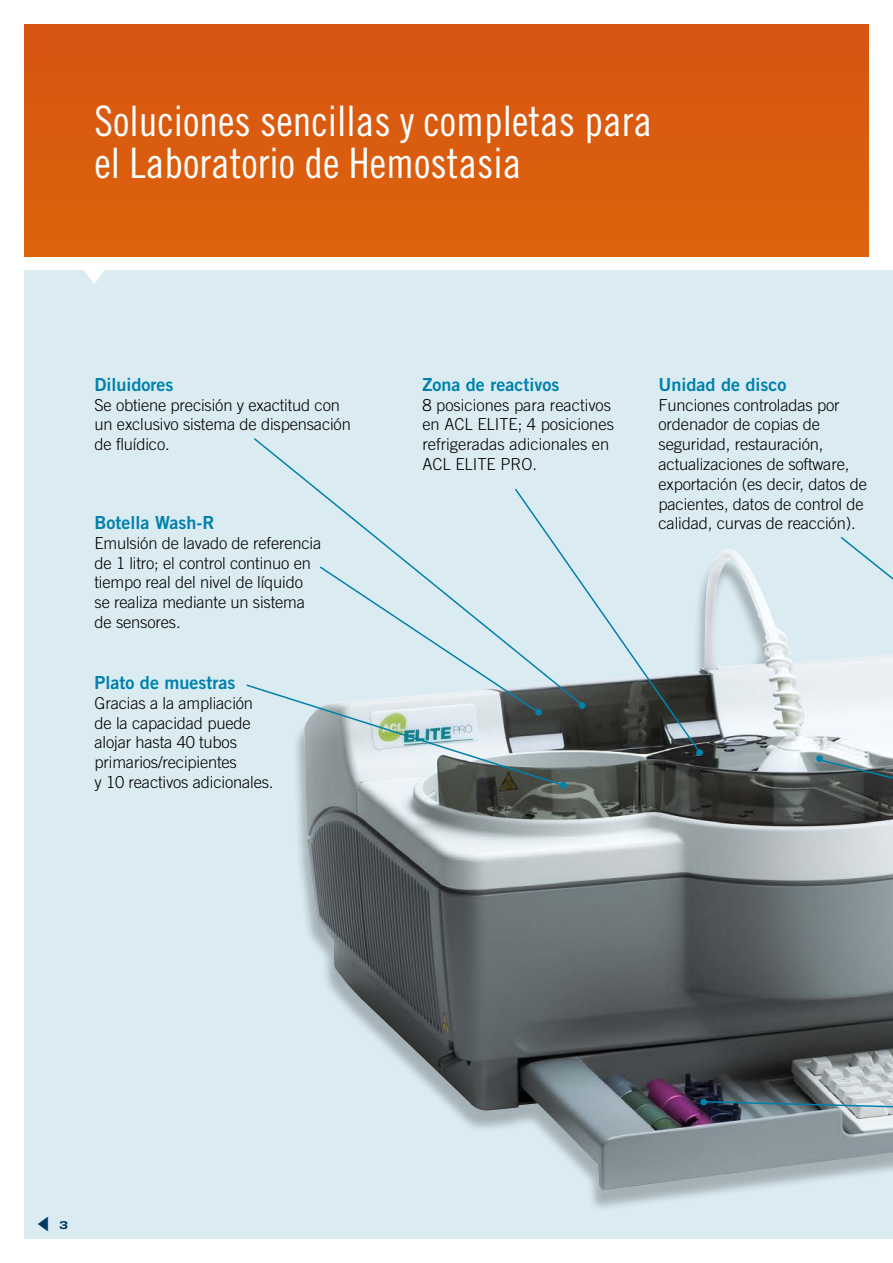
<style>
.page{position:relative;width:893px;height:1263px;background:#fff}
.page>*{position:absolute;margin:0;border:0;box-sizing:border-box;transform-origin:0 0}
.t1{font:42px/42px "Trade Gothic Cond Eighteen";color:#fff}
.t2{font:18px "Trade Gothic Bold Two";color:#0081ac}
.t3{font:300 16.5px/19.8px "Trade Gothic";letter-spacing:-.01em;color:#000}
.t4{font:500 12px "Akzidenz Grot Ext BQ";color:#003a62}
</style>
<div class="page">
<div style="left:24px;top:270px;width:869px;height:968px;background:#daebf2"></div>
<img style="left:304px;top:549px;width:589px;height:641px">
<div style="left:24px;top:24px;width:845px;height:233px;background:#da5d0f"></div>
<svg style="left:254px;top:438px;width:259px;height:127px"></svg>
<div style="left:696px;top:749px;width:7px;height:7px;background:#0081ac;border-radius:50%"></div>
<svg style="left:513px;top:488px;width:189px;height:266px"></svg>
<svg style="left:839px;top:536px;width:54px;height:148px"></svg>
<svg style="left:700px;top:1098px;width:7px;height:7px"></svg>
<svg style="left:702px;top:1100px;width:191px;height:23px;background:#7a8a95"></svg>
<div style="left:816px;top:755px;width:7px;height:7px;background:#0081ac;border-radius:50%"></div>
<svg style="left:817px;top:758px;width:76px;height:159px;background:#888f91"></svg>
<svg style="left:560px;top:781px;width:7px;height:8px"></svg>
<svg style="left:246px;top:565px;width:320px;height:222px"></svg>
<h1 class="t1" style="left:94px;top:100px;width:559px">Soluciones sencillas y completas para el Laboratorio de Hemostasia</h1>
<p class="t2" style="left:94px;top:373px;width:81px">Diluidores</p>
<p class="t3" style="left:94px;top:394px;width:258px">Se obtiene precisión y exactitud con un exclusivo sistema de dispensación de fluídico.</p>
<p class="t2" style="left:94px;top:511px;width:121px">Botella Wash-R</p>
<p class="t3" style="left:94px;top:533px;width:228px">Emulsión de lavado de referencia de 1 litro; el control continuo en tiempo real del nivel de líquido se realiza mediante un sistema de sensores.</p>
<p class="t2" style="left:94px;top:671px;width:142px">Plato de muestras</p>
<p class="t3" style="left:94px;top:693px;width:181px">Gracias a la ampliación de la capacidad puede alojar hasta 40 tubos primarios/recipientes<br>y 10 reactivos adicionales.</p>
<p class="t2" style="left:422px;top:373px;width:138px">Zona de reactivos</p>
<p class="t3" style="left:422px;top:394px;width:193px">8 posiciones para reactivos en ACL ELITE; 4 posiciones refrigeradas adicionales en<br>ACL ELITE PRO.</p>
<p class="t2" style="left:658px;top:373px;width:130px">Unidad de disco</p>
<p class="t3" style="left:658px;top:394px;width:210px">Funciones controladas por ordenador de copias de seguridad, restauración, actualizaciones de software, exportación (es decir, datos de pacientes, datos de control de calidad, curvas de reacción).</p>
<p class="t4" style="left:59px;top:1217px;width:10px">3</p>
</div>
